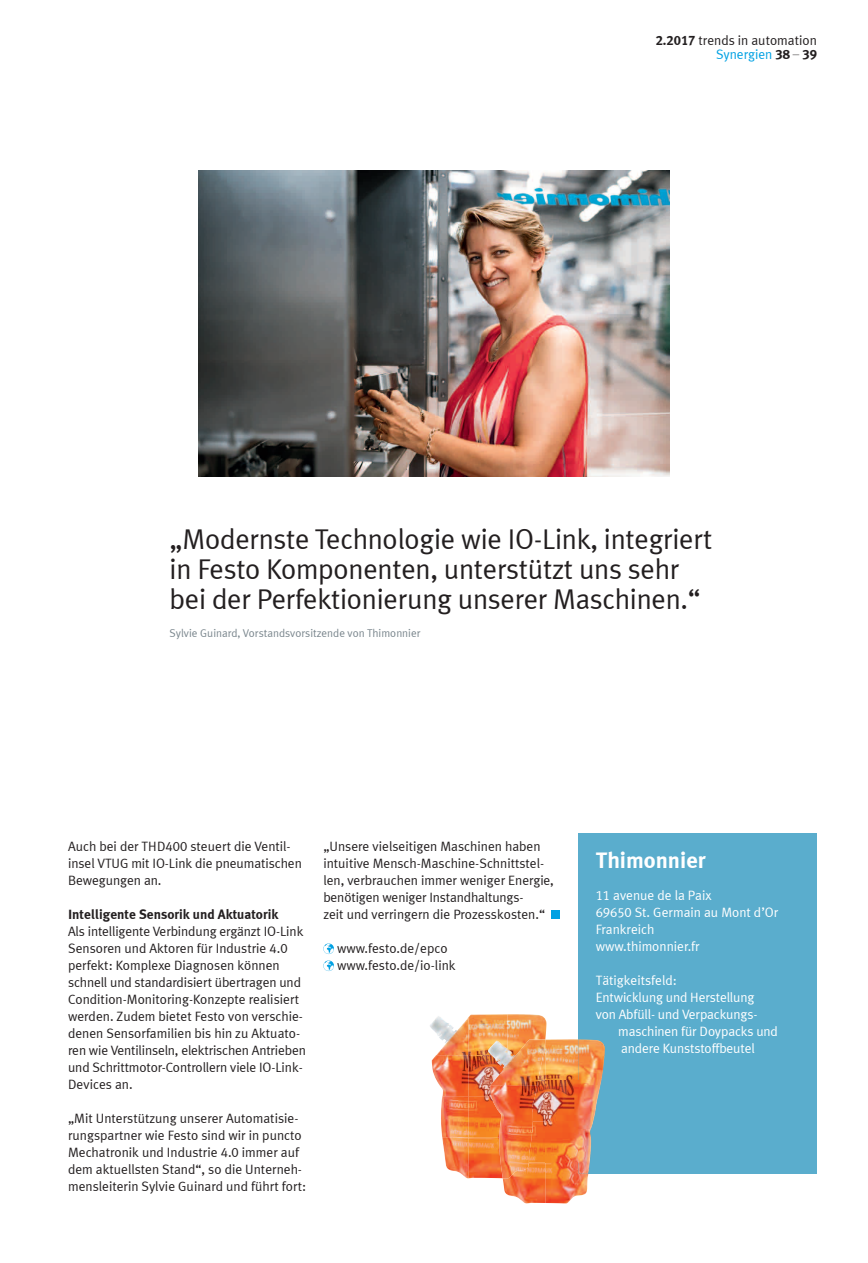
<style>
.page{position:relative;width:868px;height:1263px;background:#fff}
.page>*{position:absolute;margin:0;border:0;box-sizing:border-box;transform-origin:0 0}
.t1{font:28.5px/30px "Meta Plus LF";letter-spacing:-.01em;color:#231f20}
.t2{font:700 22.5px "Meta Plus LF";color:#fff}
.t3{font:13.5px/17px "Meta Plus LF";color:#231f20}
.t4{font:13.5px/17px "Meta Plus LF";letter-spacing:-.01em;color:#fff}
.t5{font:700 13.5px "Meta Plus LF";color:#231f20}
.t6{font:11.25px "Meta Plus LF";color:#7a868d}
.t7{font:700 4.05px "Meta Plus LF";color:#231f20;scale:3.33 1}
.s1{font-weight:700}
.s2{color:#00a1e3}
</style>
<div class="page">
<div style="left:578px;top:833px;width:238px;height:341px;background:#5aadcd"></div>
<img style="left:199px;top:170px;width:470px;height:306px">
<img style="left:430px;top:1016px;width:38px;height:39px">
<img style="left:468px;top:1014px;width:78px;height:41px">
<img style="left:431px;top:1055px;width:75px;height:41px">
<img style="left:441px;top:1096px;width:58px;height:82px">
<img style="left:538px;top:1039px;width:40px;height:41px">
<img style="left:531px;top:1080px;width:47px;height:41px">
<img style="left:532px;top:1121px;width:46px;height:41px">
<img style="left:502px;top:1162px;width:86px;height:41px">
<img style="left:578px;top:1039px;width:26px;height:90px">
<img style="left:578px;top:1129px;width:13px;height:45px">
<img style="left:488px;top:1039px;width:42px;height:23px">
<img style="left:490px;top:1086px;width:47px;height:46px">
<img style="left:499px;top:1132px;width:33px;height:46px">
<div style="left:551px;top:910px;width:9px;height:8px;background:#00a1e3"></div>
<svg style="left:323px;top:943px;width:11px;height:11px"></svg>
<svg style="left:323px;top:960px;width:11px;height:11px"></svg>
<p class="t3" style="left:716px;top:33px;width:102px;line-height:14px;text-indent:-60px"><span class="s1">2.2017</span> trends in automation<br><span class="s2">Synergien</span> <span class="s1">38</span></p>
<p class="t7" style="left:792px;top:52px;width:3px">–</p>
<p class="t5" style="left:802px;top:45px;width:16px">39</p>
<h1 class="t1" style="left:170px;top:523px;width:544px">„Modernste Technologie wie IO-Link, integriert in Festo Komponenten, unterstützt uns sehr bei der Perfektionierung unserer Maschinen.“</h1>
<p class="t6" style="left:170px;top:627px;width:252px">Sylvie Guinard, Vorstandsvorsitzende von Thimonnier</p>
<p class="t3" style="left:68px;top:837px;width:235px">Auch bei der THD400 steuert die Ventil&shy;insel VTUG mit IO-Link die pneu matischen<br>Bewegungen an.</p>
<p class="t5" style="left:68px;top:905px;width:212px">Intelligente Sensorik und Aktuatorik</p>
<p class="t3" style="left:68px;top:922px;width:239px">Als intelligente Verbindung ergänzt IO-Link Sensoren und Aktoren für Industrie 4.0 perfekt: Komplexe Diagnosen können schnell und standardisiert übertragen und Condition-Monitoring-Konzepte realisiert werden. Zudem bietet Festo von verschie&shy;denen Sensorfamilien bis hin zu Aktuato&shy;ren wie Ventilinseln, elektrischen Antrieben und Schrittmotor-Controllern viele IO-Link-Devices an.</p>
<p class="t3" style="left:68px;top:1109px;width:240px">„Mit Unterstützung unserer Automatisie&shy;rungspartner wie Festo sind wir in puncto Mechatronik und Industrie 4.0 immer auf dem aktuellsten Stand“, so die Unterneh&shy;mensleiterin Sylvie Guinard und führt fort:</p>
<p class="t3" style="left:323px;top:837px;width:232px">„Unsere vielseitigen Maschinen haben intuitive Mensch-Maschine-Schnittstel&shy;len, verbrauchen immer weniger Energie, benötigen weniger Instand hal tungs-<br>zeit und verringern die Prozesskosten.“</p>
<p class="t3" style="left:337px;top:939px;width:120px">www.festo.de/epco www.festo.de/io-link</p>
<h2 class="t2" style="left:595px;top:845px;width:112px">Thimonnier</h2>
<p class="t4" style="left:595px;top:886px;width:184px">11 avenue de la Paix<br>69650 St. Germain au Mont d’Or<br>Frankreich<br>www.thimonnier.fr</p>
<p class="t4" style="left:595px;top:971px;width:83px">Tätigkeitsfeld:</p>
<p class="t4" style="left:595px;top:988px;width:160px">Entwicklung und Herstellung</p>
<p class="t4" style="left:595px;top:1005px;width:163px">von Abfüll- und Verpackungs-</p>
<p class="t4" style="left:618px;top:1022px;width:161px">maschinen für Doypacks und</p>
<p class="t4" style="left:621px;top:1039px;width:135px">andere Kunststoffbeutel</p>
</div>
